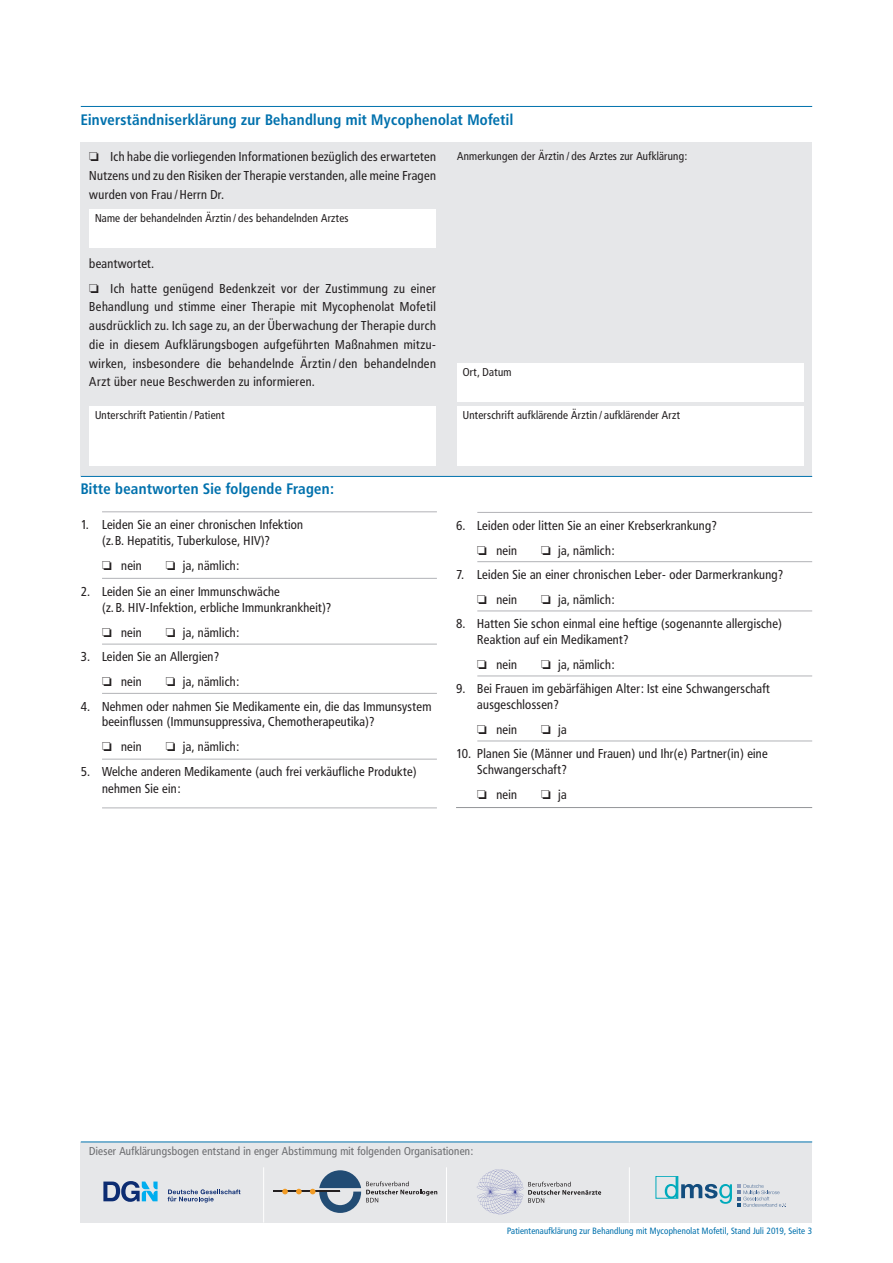
<style>
.page{position:relative;width:893px;height:1263px;background:#fff}
.page>*{position:absolute;margin:0;border:0;box-sizing:border-box;transform-origin:0 0}
.t1{font:700 15px "Frutiger Condensed BQ";letter-spacing:.025em;color:#0071ad}
.t2{font:12.75px/18.8px "Frutiger Condensed BQ";letter-spacing:.025em;color:#231f20}
.t3{font:11.25px "Frutiger Condensed BQ";letter-spacing:.025em;color:#231f20}
.t4{font:11.25px "Frutiger Condensed BQ";letter-spacing:.025em;color:#6c6d70}
.t5{font:9px "Frutiger Condensed BQ";letter-spacing:.025em;color:#0071ad}
</style>
<div class="page">
<div style="left:81px;top:1142px;width:731px;height:80px;background:#e6e7e9"></div>
<hr style="left:81px;top:1142px;width:731px;height:1px;background:#0071ad">
<hr style="left:263px;top:1167px;width:1px;height:55px;background:#fff">
<hr style="left:446px;top:1167px;width:1px;height:55px;background:#fff">
<hr style="left:629px;top:1167px;width:1px;height:55px;background:#fff">
<hr style="left:274px;top:1191px;width:66px;height:1px;background:#231f20">
<svg style="left:310px;top:1170px;width:127px;height:43px"></svg>
<svg style="left:296px;top:1189px;width:6px;height:5px"></svg>
<svg style="left:282px;top:1189px;width:6px;height:5px"></svg>
<svg style="left:528px;top:1182px;width:73px;height:21px"></svg>
<img style="left:477px;top:1169px;width:47px;height:46px">
<div style="left:81px;top:142px;width:731px;height:334px;background:#e6e7e9"></div>
<hr style="left:81px;top:106px;width:731px;height:1px;background:#0071ad">
<div style="left:89px;top:406px;width:347px;height:60px;background:#fff"></div>
<div style="left:457px;top:406px;width:347px;height:60px;background:#fff"></div>
<div style="left:457px;top:364px;width:347px;height:38px;background:#fff"></div>
<div style="left:89px;top:210px;width:347px;height:38px;background:#fff"></div>
<hr style="left:81px;top:476px;width:731px;height:1px;background:#0071ad">
<hr style="left:102px;top:512px;width:335px;height:1px;background:#b2b3b7">
<hr style="left:102px;top:578px;width:335px;height:1px;background:#b2b3b7">
<hr style="left:102px;top:644px;width:335px;height:1px;background:#b2b3b7">
<hr style="left:102px;top:693px;width:335px;height:1px;background:#b2b3b7">
<hr style="left:102px;top:759px;width:335px;height:1px;background:#b2b3b7">
<hr style="left:102px;top:808px;width:335px;height:1px;background:#b2b3b7">
<hr style="left:477px;top:512px;width:335px;height:1px;background:#b2b3b7">
<hr style="left:477px;top:561px;width:335px;height:1px;background:#b2b3b7">
<hr style="left:477px;top:611px;width:335px;height:1px;background:#b2b3b7">
<hr style="left:477px;top:676px;width:335px;height:1px;background:#b2b3b7">
<hr style="left:477px;top:741px;width:335px;height:1px;background:#b2b3b7">
<hr style="left:456px;top:807px;width:356px;height:1px;background:#939598">
<svg style="left:103px;top:1181px;width:55px;height:21px"></svg>
<svg style="left:168px;top:1189px;width:72px;height:13px"></svg>
<svg style="left:665px;top:1176px;width:121px;height:31px"></svg>
<p class="t1" style="left:81px;top:110px;width:434px">Einverständniserklärung zur Behandlung mit Mycophenolat Mofetil</p>
<p class="t2" style="left:89px;top:147px;width:348px;text-align:justify">□ Ich habe die vorliegenden Informationen bezüglich des erwarteten Nutzens und zu den Risiken der Therapie verstanden, alle meine Fragen wurden von Frau / Herrn Dr.</p>
<p class="t3" style="left:95px;top:211px;width:255px">Name der behandelnden Ärztin / des behandelnden Arztes</p>
<p class="t2" style="left:89px;top:254px;width:66px">beantwortet.</p>
<p class="t2" style="left:89px;top:279px;width:348px;text-align:justify">□ Ich hatte genügend Bedenkzeit vor der Zustimmung zu einer Behandlung und stimme einer Therapie mit Mycophenolat Mofetil ausdrücklich zu. Ich sage zu, an der Überwachung der Therapie durch die in diesem Aufklärungsbogen aufgeführten Maßnahmen mitzu&shy;wirken, insbesondere die behandelnde Ärztin / den behandelnden Arzt über neue Beschwerden zu informieren.</p>
<p class="t3" style="left:457px;top:149px;width:232px">Anmerkungen der Ärztin / des Arztes zur Aufklärung:</p>
<p class="t3" style="left:463px;top:365px;width:50px">Ort, Datum</p>
<p class="t3" style="left:95px;top:408px;width:131px">Unterschrift Patientin / Patient</p>
<p class="t3" style="left:463px;top:408px;width:219px">Unterschrift aufklärende Ärztin / aufklärender Arzt</p>
<p class="t1" style="left:81px;top:480px;width:254px">Bitte beantworten Sie folgende Fragen:</p>
<p class="t2" style="left:102px;top:516px;width:203px;line-height:16.5px;text-indent:-21px">1. Leiden Sie an einer chronischen Infektion (z.B. Hepatitis, Tuberkulose, HIV)?</p>
<p class="t2" style="left:102px;top:556px;width:41px">□ nein</p>
<p class="t2" style="left:166px;top:556px;width:75px">□ ja, nämlich:</p>
<p class="t2" style="left:102px;top:583px;width:231px;line-height:16.5px;text-indent:-21px">2. Leiden Sie an einer Immunschwäche<br>(z. B. HIV-Infektion, erbliche Immunkrankheit)?</p>
<p class="t2" style="left:102px;top:623px;width:41px">□ nein</p>
<p class="t2" style="left:166px;top:623px;width:75px">□ ja, nämlich:</p>
<p class="t2" style="left:81px;top:647px;width:140px">3. Leiden Sie an Allergien?</p>
<p class="t2" style="left:102px;top:672px;width:41px">□ nein</p>
<p class="t2" style="left:166px;top:672px;width:75px">□ ja, nämlich:</p>
<p class="t2" style="left:102px;top:698px;width:331px;line-height:15.8px;text-indent:-21px">4. Nehmen oder nahmen Sie Medikamente ein, die das Immunsystem beeinflussen (Immunsuppressiva, Chemotherapeutika)?</p>
<p class="t2" style="left:102px;top:737px;width:41px">□ nein</p>
<p class="t2" style="left:166px;top:737px;width:75px">□ ja, nämlich:</p>
<p class="t2" style="left:102px;top:763px;width:316px;line-height:16.5px;text-indent:-21px">5. Welche anderen Medikamente (auch frei verkäufliche Produkte) nehmen Sie ein:</p>
<p class="t2" style="left:456px;top:516px;width:262px">6. Leiden oder litten Sie an einer Krebserkrankung?</p>
<p class="t2" style="left:477px;top:541px;width:41px">□ nein</p>
<p class="t2" style="left:541px;top:541px;width:75px">□ ja, nämlich:</p>
<p class="t2" style="left:456px;top:565px;width:329px">7. Leiden Sie an einer chronischen Leber- oder Darmerkrankung?</p>
<p class="t2" style="left:477px;top:590px;width:41px">□ nein</p>
<p class="t2" style="left:541px;top:590px;width:75px">□ ja, nämlich:</p>
<p class="t2" style="left:477px;top:616px;width:306px;line-height:15.8px;text-indent:-21px">8. Hatten Sie schon einmal eine heftige (sogenannte allergische)<br>Reaktion auf ein Medikament?</p>
<p class="t2" style="left:477px;top:655px;width:41px">□ nein</p>
<p class="t2" style="left:541px;top:655px;width:75px">□ ja, nämlich:</p>
<p class="t2" style="left:477px;top:681px;width:294px;line-height:15.8px;text-indent:-21px">9. Bei Frauen im gebärfähigen Alter: Ist eine Schwangerschaft ausgeschlossen?</p>
<p class="t2" style="left:477px;top:720px;width:41px">□ nein</p>
<p class="t2" style="left:541px;top:720px;width:27px">□ ja</p>
<p class="t2" style="left:477px;top:746px;width:292px;line-height:15.8px;text-indent:-21px">10. Planen Sie (Männer und Frauen) und Ihr(e) Partner(in) eine<br>Schwangerschaft?</p>
<p class="t2" style="left:477px;top:785px;width:41px">□ nein</p>
<p class="t2" style="left:541px;top:785px;width:27px">□ ja</p>
<p class="t4" style="left:89px;top:1144px;width:385px">Dieser Aufklärungsbogen entstand in enger Abstimmung mit folgenden Organisationen:</p>
<p class="t5" style="left:507px;top:1225px;width:307px">Patientenaufklärung zur Behandlung mit Mycophenolat Mofetil, Stand Juli 2019, Seite 3</p>
</div>
